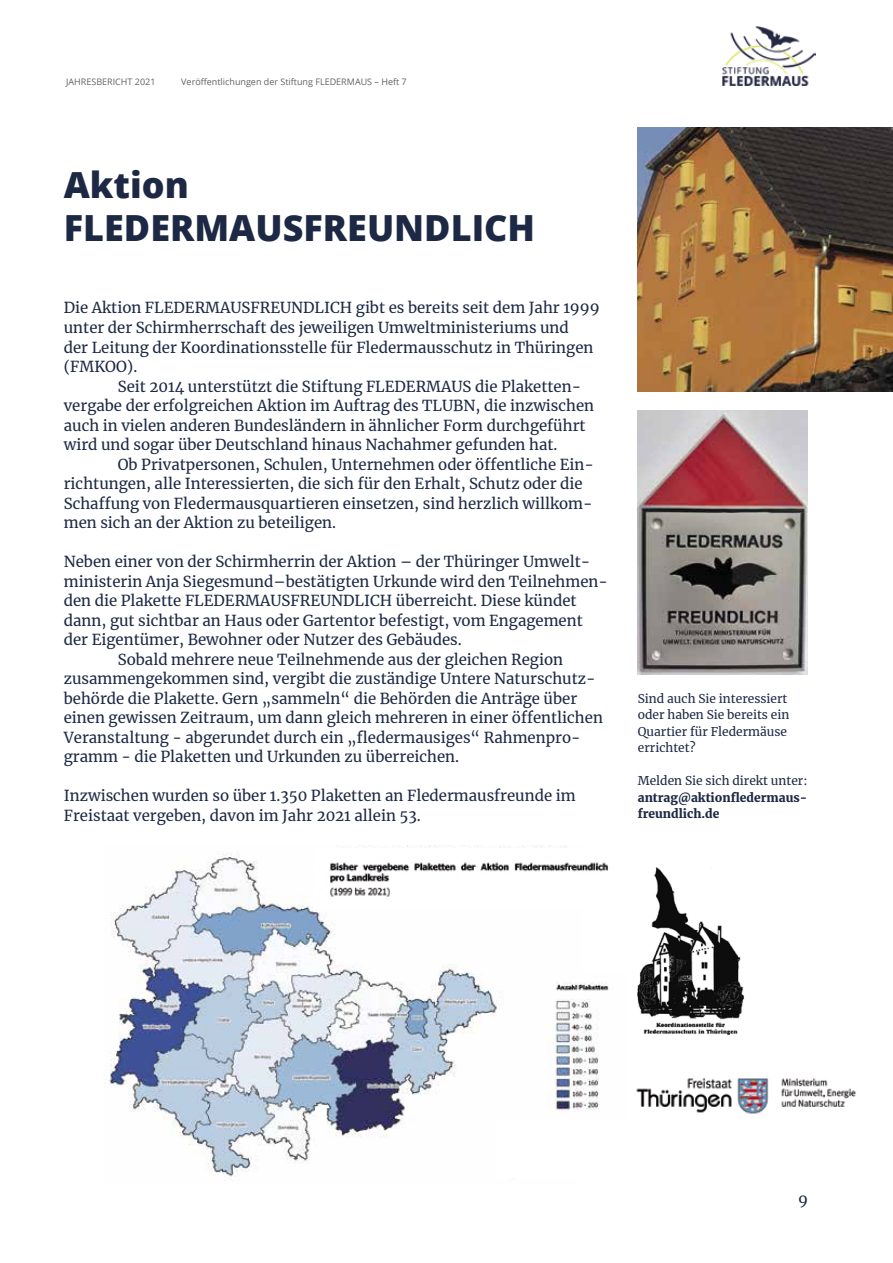
<style>
.page{position:relative;width:893px;height:1263px;background:#fff}
.page>*{position:absolute;margin:0;border:0;box-sizing:border-box;transform-origin:0 0}
.t1{font:800 36px/43.2px "Open Sans";color:#1d2944}
.t2{font:15px/19.5px "Merriweather";color:#1d2944}
.t3{font:12px/16.5px "Merriweather";color:#1d2944}
.t4{font:900 12px/16.5px "Merriweather";color:#1d2944}
.t5{font:9px "Open Sans";color:#636363}
</style>
<div class="page">
<img style="left:723px;top:27px;width:92px;height:58px">
<img style="left:638px;top:411px;width:170px;height:263px">
<img style="left:638px;top:128px;width:255px;height:263px">
<img style="left:637px;top:867px;width:107px;height:168px">
<img style="left:109px;top:845px;width:457px;height:335px">
<img style="left:315px;top:848px;width:293px;height:61px">
<div style="left:497px;top:975px;width:129px;height:203px;background:#fff"></div>
<img style="left:547px;top:983px;width:62px;height:128px">
<img style="left:636px;top:1078px;width:220px;height:36px">
<p class="t5" style="left:66px;top:75px;width:91px">JAHRESBERICHT 2021</p>
<p class="t5" style="left:181px;top:75px;width:227px">Veröffentlichungen der Stiftung FLEDERMAUS – Heft 7</p>
<h1 class="t1" style="left:64px;top:161px;width:473px">Aktion<br>FLEDERMAUSFREUNDLICH</h1>
<p class="t2" style="left:64px;top:298px;width:537px">Die Aktion FLEDERMAUSFREUNDLICH gibt es bereits seit dem Jahr 1999 unter der Schirmherrschaft des jeweiligen Umweltministeriums und<br>der Leitung der Koordinationsstelle für Fledermausschutz in Thüringen (FMKOO).</p>
<p class="t2" style="left:64px;top:376px;width:532px;text-indent:54px">Seit 2014 unterstützt die Stiftung FLEDERMAUS die Plaketten&shy;vergabe der erfolgreichen Aktion im Auftrag des TLUBN, die inzwischen auch in vielen anderen Bundesländern in ähnlicher Form durchgeführt wird und sogar über Deutschland hinaus Nachahmer gefunden hat.</p>
<p class="t2" style="left:64px;top:454px;width:532px;text-indent:54px">Ob Privatpersonen, Schulen, Unternehmen oder öffentliche Ein&shy;richtungen, alle Interessierten, die sich für den Erhalt, Schutz oder die Schaffung von Fledermausquartieren einsetzen, sind herzlich willkom&shy;men sich an der Aktion zu beteiligen.</p>
<p class="t2" style="left:64px;top:551px;width:528px">Neben einer von der Schirmherrin der Aktion – der Thüringer Umwelt-</p>
<p class="t2" style="left:64px;top:571px;width:546px">ministerin Anja Siegesmund–bestätigten Urkunde wird den Teilnehmen-</p>
<p class="t2" style="left:64px;top:590px;width:514px">den die Plakette FLEDERMAUSFREUNDLICH überreicht. Diese kündet</p>
<p class="t2" style="left:64px;top:610px;width:521px">dann, gut sichtbar an Haus oder Gartentor befestigt, vom Engagement</p>
<p class="t2" style="left:64px;top:629px;width:399px">der Eigentümer, Bewohner oder Nutzer des Gebäudes.</p>
<p class="t2" style="left:118px;top:649px;width:447px">Sobald mehrere neue Teilnehmende aus der gleichen Region</p>
<p class="t2" style="left:64px;top:668px;width:533px">zusammengekommen sind, vergibt die zuständige Untere Naturschutz-</p>
<p class="t2" style="left:64px;top:688px;width:515px">behörde die Plakette. Gern „sammeln“ die Behörden die Anträge über</p>
<p class="t2" style="left:64px;top:707px;width:541px">einen gewissen Zeitraum, um dann gleich mehreren in einer öffentlichen</p>
<p class="t2" style="left:64px;top:727px;width:518px">Veranstaltung - abgerundet durch ein „fledermausiges“ Rahmenpro-</p>
<p class="t2" style="left:64px;top:746px;width:397px">gramm - die Plaketten und Urkunden zu überreichen.</p>
<p class="t2" style="left:64px;top:785px;width:513px">Inzwischen wurden so über 1.350 Plaketten an Fledermausfreunde im<br>Freistaat vergeben, davon im Jahr 2021 allein 53.</p>
<p class="t3" style="left:638px;top:690px;width:153px">Sind auch Sie interessiert oder haben Sie bereits ein<br>Quartier für Fledermäuse errichtet?</p>
<p class="t3" style="left:638px;top:772px;width:171px">Melden Sie sich direkt unter:</p>
<p class="t4" style="left:638px;top:789px;width:171px">antrag@aktionfledermaus&shy;freundlich.de</p>
<p class="t2" style="left:798px;top:1190px;width:11px">9</p>
</div>
